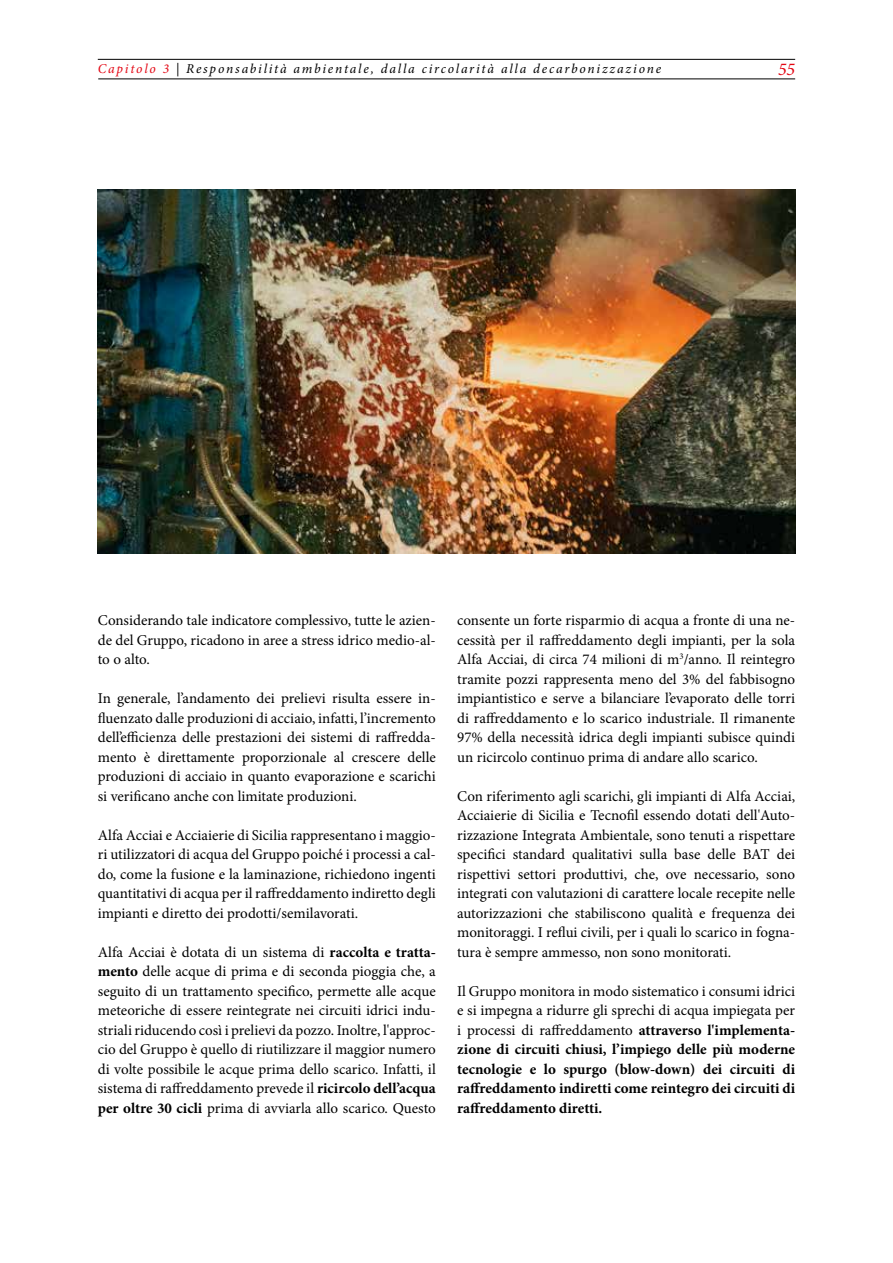
<style>
.page{position:relative;width:893px;height:1263px;background:#fff}
.page>*{position:absolute;margin:0;border:0;box-sizing:border-box;transform-origin:0 0}
.t1{font:italic 18px "Minion Pro";color:#e30613}
.t2{font:15px/19.5px "Minion Pro";color:#000;text-align:justify}
.t3{font:700 15px/19.5px "Minion Pro";letter-spacing:-.005em;color:#000;text-align:justify}
.t4{font:italic 13.5px "Minion Pro";letter-spacing:.13em;color:#000}
.s1{color:#e30613}
.s2{font-weight:700}
.s3{font-weight:400}
</style>
<div class="page">
<hr style="left:98px;top:79px;width:697px;height:1px;background:#000">
<hr style="left:98px;top:59px;width:697px;height:1px;background:#000">
<img style="left:98px;top:189px;width:697px;height:365px">
<p class="t4" style="left:98px;top:59px;width:565px"><span class="s1">Capitolo 3</span> | Responsabilità ambientale, dalla circolarità alla decarbonizzazione</p>
<p class="t1" style="left:778px;top:57px;width:19px">55</p>
<p class="t2" style="left:98px;top:611px;width:340px">Considerando tale indicatore complessivo, tutte le azien&shy;de del Gruppo, ricadono in aree a stress idrico medio-al&shy;to o alto.</p>
<p class="t2" style="left:98px;top:689px;width:340px">In generale, l’andamento dei prelievi risulta essere in&shy;fluenzato dalle produzioni di acciaio, infatti, l’incremento dell’efficienza delle prestazioni dei sistemi di raffredda&shy;mento è direttamente proporzionale al crescere delle produzioni di acciaio in quanto evaporazione e scarichi si verificano anche con limitate produzioni.</p>
<p class="t2" style="left:98px;top:825px;width:340px">Alfa Acciai e Acciaierie di Sicilia rappresentano i maggio&shy;ri utilizzatori di acqua del Gruppo poiché i processi a cal&shy;do, come la fusione e la laminazione, richiedono ingenti quantitativi di acqua per il raffreddamento indiretto degli impianti e diretto dei prodotti/semilavorati.</p>
<p class="t2" style="left:98px;top:942px;width:340px">Alfa Acciai è dotata di un sistema di <span class="s2">raccolta e tratta&shy;mento</span> delle acque di prima e di seconda pioggia che, a seguito di un trattamento specifico, permette alle acque meteoriche di essere reintegrate nei circuiti idrici indu&shy;striali riducendo così i prelievi da pozzo. Inoltre, l'approc&shy;cio del Gruppo è quello di riutilizzare il maggior numero di volte possibile le acque prima dello scarico. Infatti, il sistema di raffreddamento prevede il <span class="s2">ricircolo dell’acqua per oltre 30 cicli</span> prima di avviarla allo scarico. Questo</p>
<p class="t2" style="left:457px;top:611px;width:340px">consente un forte risparmio di acqua a fronte di una ne&shy;cessità per il raffreddamento degli impianti, per la sola Alfa Acciai, di circa 74 milioni di m<sup>3</sup>/anno. Il reintegro tramite pozzi rappresenta meno del 3% del fabbisogno impiantistico e serve a bilanciare l’evaporato delle torri di raffreddamento e lo scarico industriale. Il rimanente 97% della necessità idrica degli impianti subisce quindi un ricircolo continuo prima di andare allo scarico.</p>
<p class="t2" style="left:457px;top:786px;width:340px">Con riferimento agli scarichi, gli impianti di Alfa Acciai, Acciaierie di Sicilia e Tecnofil essendo dotati dell'Auto&shy;rizzazione Integrata Ambientale, sono tenuti a rispettare specifici standard qualitativi sulla base delle BAT dei rispettivi settori produttivi, che, ove necessario, sono integrati con valutazioni di carattere locale recepite nelle autorizzazioni che stabiliscono qualità e frequenza dei monitoraggi. I reflui civili, per i quali lo scarico in fogna&shy;tura è sempre ammesso, non sono monitorati.</p>
<p class="t3" style="left:457px;top:981px;width:340px"><span class="s3">Il Gruppo monitora in modo sistematico i consumi idrici e si impegna a ridurre gli sprechi di acqua impiegata per i processi di raffreddamento</span> attraverso l'implementa&shy;zione di circuiti chiusi, l’impiego delle più moderne tecnologie e lo spurgo (blow-down) dei circuiti di raffreddamento indiretti come reintegro dei circuiti di raffreddamento diretti.</p>
</div>
